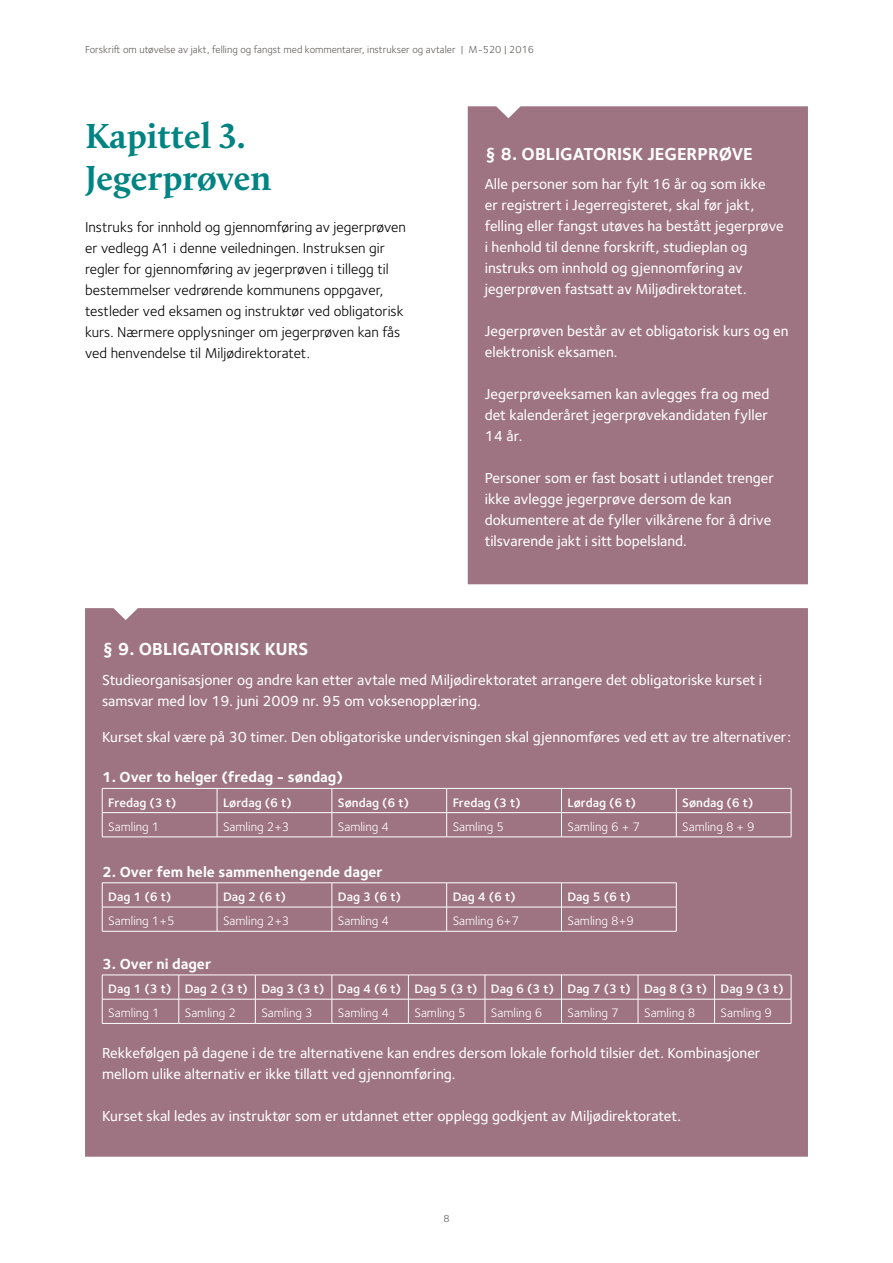
<style>
.page{position:relative;width:893px;height:1263px;background:#fff}
.page>*{position:absolute;margin:0;border:0;box-sizing:border-box;transform-origin:0 0}
.t1{font:700 36px/42px "Calluna";color:#008483}
.t2{font:700 18px "Foundry Sterling";color:#fff}
.t3{font:500 15px/21px "Foundry Sterling";color:#fff}
.t4{font:700 15px "Foundry Sterling";color:#fff}
.t5{font:14.85px/21px "Foundry Sterling";color:#000}
.t6{font:12.75px "Foundry Sterling";color:#fff}
.t7{font:600 12.75px "Foundry Sterling";color:#fff}
.t8{font:10.5px "Foundry Sterling";color:#605d5a}
</style>
<div class="page">
<div style="left:85px;top:608px;width:723px;height:549px;background:#9e7482"></div>
<hr style="left:102px;top:788px;width:115px;height:1px;background:#fff">
<hr style="left:217px;top:788px;width:115px;height:1px;background:#fff">
<hr style="left:332px;top:788px;width:115px;height:1px;background:#fff">
<hr style="left:447px;top:788px;width:114px;height:1px;background:#fff">
<hr style="left:561px;top:788px;width:115px;height:1px;background:#fff">
<hr style="left:676px;top:788px;width:115px;height:1px;background:#fff">
<hr style="left:102px;top:812px;width:115px;height:1px;background:#fff">
<svg style="left:102px;top:788px;width:1px;height:49px"></svg>
<hr style="left:217px;top:812px;width:115px;height:1px;background:#fff">
<svg style="left:217px;top:788px;width:1px;height:49px"></svg>
<hr style="left:332px;top:812px;width:115px;height:1px;background:#fff">
<svg style="left:332px;top:788px;width:1px;height:49px"></svg>
<hr style="left:447px;top:812px;width:114px;height:1px;background:#fff">
<svg style="left:446px;top:788px;width:1px;height:49px"></svg>
<hr style="left:561px;top:812px;width:115px;height:1px;background:#fff">
<svg style="left:561px;top:788px;width:1px;height:49px"></svg>
<hr style="left:676px;top:812px;width:115px;height:1px;background:#fff">
<svg style="left:676px;top:788px;width:1px;height:49px"></svg>
<svg style="left:791px;top:788px;width:1px;height:49px"></svg>
<hr style="left:102px;top:837px;width:115px;height:1px;background:#fff">
<hr style="left:217px;top:837px;width:115px;height:1px;background:#fff">
<hr style="left:332px;top:837px;width:115px;height:1px;background:#fff">
<hr style="left:447px;top:837px;width:114px;height:1px;background:#fff">
<hr style="left:561px;top:837px;width:115px;height:1px;background:#fff">
<hr style="left:676px;top:837px;width:115px;height:1px;background:#fff">
<hr style="left:102px;top:882px;width:115px;height:1px;background:#fff">
<hr style="left:217px;top:882px;width:115px;height:1px;background:#fff">
<hr style="left:332px;top:882px;width:115px;height:1px;background:#fff">
<hr style="left:447px;top:882px;width:114px;height:1px;background:#fff">
<hr style="left:561px;top:882px;width:115px;height:1px;background:#fff">
<hr style="left:102px;top:907px;width:115px;height:1px;background:#fff">
<svg style="left:102px;top:883px;width:1px;height:48px"></svg>
<hr style="left:217px;top:907px;width:115px;height:1px;background:#fff">
<svg style="left:217px;top:883px;width:1px;height:48px"></svg>
<hr style="left:332px;top:907px;width:115px;height:1px;background:#fff">
<svg style="left:332px;top:883px;width:1px;height:48px"></svg>
<hr style="left:447px;top:907px;width:114px;height:1px;background:#fff">
<svg style="left:446px;top:883px;width:1px;height:48px"></svg>
<hr style="left:561px;top:907px;width:115px;height:1px;background:#fff">
<svg style="left:561px;top:883px;width:1px;height:48px"></svg>
<svg style="left:676px;top:883px;width:1px;height:48px"></svg>
<hr style="left:102px;top:931px;width:115px;height:1px;background:#fff">
<hr style="left:217px;top:931px;width:115px;height:1px;background:#fff">
<hr style="left:332px;top:931px;width:115px;height:1px;background:#fff">
<hr style="left:447px;top:931px;width:114px;height:1px;background:#fff">
<hr style="left:561px;top:931px;width:115px;height:1px;background:#fff">
<div style="left:468px;top:106px;width:340px;height:478px;background:#9e7482"></div>
<hr style="left:102px;top:975px;width:77px;height:1px;background:#fff">
<hr style="left:179px;top:975px;width:76px;height:1px;background:#fff">
<hr style="left:255px;top:975px;width:77px;height:1px;background:#fff">
<hr style="left:332px;top:975px;width:76px;height:1px;background:#fff">
<hr style="left:408px;top:975px;width:77px;height:1px;background:#fff">
<hr style="left:485px;top:975px;width:76px;height:1px;background:#fff">
<hr style="left:561px;top:975px;width:77px;height:1px;background:#fff">
<hr style="left:638px;top:975px;width:77px;height:1px;background:#fff">
<hr style="left:715px;top:975px;width:76px;height:1px;background:#fff">
<hr style="left:102px;top:999px;width:77px;height:1px;background:#fff">
<svg style="left:102px;top:975px;width:1px;height:48px"></svg>
<hr style="left:179px;top:999px;width:76px;height:1px;background:#fff">
<svg style="left:179px;top:975px;width:1px;height:48px"></svg>
<hr style="left:255px;top:999px;width:77px;height:1px;background:#fff">
<svg style="left:255px;top:975px;width:1px;height:48px"></svg>
<hr style="left:332px;top:999px;width:76px;height:1px;background:#fff">
<svg style="left:332px;top:975px;width:1px;height:48px"></svg>
<hr style="left:408px;top:999px;width:77px;height:1px;background:#fff">
<svg style="left:408px;top:975px;width:1px;height:48px"></svg>
<hr style="left:485px;top:999px;width:76px;height:1px;background:#fff">
<svg style="left:485px;top:975px;width:1px;height:48px"></svg>
<hr style="left:561px;top:999px;width:77px;height:1px;background:#fff">
<svg style="left:561px;top:975px;width:1px;height:48px"></svg>
<hr style="left:638px;top:999px;width:77px;height:1px;background:#fff">
<svg style="left:638px;top:975px;width:1px;height:48px"></svg>
<hr style="left:715px;top:999px;width:76px;height:1px;background:#fff">
<svg style="left:714px;top:975px;width:1px;height:48px"></svg>
<svg style="left:791px;top:975px;width:1px;height:48px"></svg>
<hr style="left:102px;top:1023px;width:77px;height:1px;background:#fff">
<hr style="left:179px;top:1023px;width:76px;height:1px;background:#fff">
<hr style="left:255px;top:1023px;width:77px;height:1px;background:#fff">
<hr style="left:332px;top:1023px;width:76px;height:1px;background:#fff">
<hr style="left:408px;top:1023px;width:77px;height:1px;background:#fff">
<hr style="left:485px;top:1023px;width:76px;height:1px;background:#fff">
<hr style="left:561px;top:1023px;width:77px;height:1px;background:#fff">
<hr style="left:638px;top:1023px;width:77px;height:1px;background:#fff">
<hr style="left:715px;top:1023px;width:76px;height:1px;background:#fff">
<p class="t8" style="left:85px;top:43px;width:451px">Forskrift om utøvelse av jakt, felling og fangst med kommentarer, instrukser og avtaler | M-520 | 2016</p>
<h1 class="t1" style="left:85px;top:115px;width:188px">Kapittel 3.<br>Jegerprøven</h1>
<p class="t5" style="left:85px;top:217px;width:322px">Instruks for innhold og gjennomføring av jegerprøven er vedlegg A1 i denne veiledningen. Instruksen gir regler for gjennomføring av jegerprøven i tillegg til bestemmelser vedrørende kommunens oppgaver, testleder ved eksamen og instruktør ved obligatorisk kurs. Nærmere opplysninger om jegerprøven kan fås ved henvendelse til Miljødirektoratet.</p>
<p class="t2" style="left:485px;top:143px;width:270px">§ 8. OBLIGATORISK JEGERPRØVE</p>
<p class="t3" style="left:485px;top:174px;width:301px">Alle personer som har fylt 16 år og som ikke<br>er registrert i Jegerregisteret, skal før jakt, felling eller fangst utøves ha bestått jegerprøve i henhold til denne forskrift, studieplan og instruks om innhold og gjennomføring av jegerprøven fastsatt av Miljødirektoratet.</p>
<p class="t3" style="left:485px;top:321px;width:305px">Jegerprøven består av et obligatorisk kurs og en elektronisk eksamen.</p>
<p class="t3" style="left:485px;top:384px;width:286px;text-align:justify">Jegerprøveeksamen kan avlegges fra og med det kalenderåret jegerprøvekandidaten fyller 14 år.</p>
<p class="t3" style="left:485px;top:468px;width:291px">Personer som er fast bosatt i utlandet trenger ikke avlegge jegerprøve dersom de kan dokumentere at de fyller vilkårene for å drive tilsvarende jakt i sitt bopelsland.</p>
<p class="t2" style="left:102px;top:638px;width:208px">§ 9. OBLIGATORISK KURS</p>
<p class="t3" style="left:102px;top:669px;width:662px">Studieorganisasjoner og andre kan etter avtale med Miljødirektoratet arrangere det obligatoriske kurset i samsvar med lov 19. juni 2009 nr. 95 om voksenopplæring.</p>
<p class="t3" style="left:102px;top:726px;width:690px">Kurset skal være på 30 timer. Den obligatoriske undervisningen skal gjennomføres ved ett av tre alternativer:</p>
<p class="t4" style="left:102px;top:768px;width:243px">1. Over to helger (fredag - søndag)</p>
<p class="t7" style="left:108px;top:795px;width:70px">Fredag (3 t)</p>
<p class="t7" style="left:223px;top:795px;width:70px">Lørdag (6 t)</p>
<p class="t7" style="left:338px;top:795px;width:73px">Søndag (6 t)</p>
<p class="t7" style="left:453px;top:795px;width:70px">Fredag (3 t)</p>
<p class="t7" style="left:567px;top:795px;width:70px">Lørdag (6 t)</p>
<p class="t7" style="left:682px;top:795px;width:73px">Søndag (6 t)</p>
<p class="t6" style="left:108px;top:819px;width:53px">Samling 1</p>
<p class="t6" style="left:223px;top:819px;width:68px">Samling 2+3</p>
<p class="t6" style="left:338px;top:819px;width:53px">Samling 4</p>
<p class="t6" style="left:453px;top:819px;width:53px">Samling 5</p>
<p class="t6" style="left:567px;top:819px;width:74px">Samling 6 + 7</p>
<p class="t6" style="left:682px;top:819px;width:74px">Samling 8 + 9</p>
<p class="t4" style="left:102px;top:863px;width:282px">2. Over fem hele sammenhengende dager</p>
<p class="t7" style="left:108px;top:889px;width:65px">Dag 1 (6 t)</p>
<p class="t7" style="left:223px;top:889px;width:65px">Dag 2 (6 t)</p>
<p class="t7" style="left:338px;top:889px;width:65px">Dag 3 (6 t)</p>
<p class="t7" style="left:453px;top:889px;width:65px">Dag 4 (6 t)</p>
<p class="t7" style="left:567px;top:889px;width:65px">Dag 5 (6 t)</p>
<p class="t6" style="left:108px;top:914px;width:68px">Samling 1+5</p>
<p class="t6" style="left:223px;top:914px;width:68px">Samling 2+3</p>
<p class="t6" style="left:338px;top:914px;width:53px">Samling 4</p>
<p class="t6" style="left:453px;top:914px;width:68px">Samling 6+7</p>
<p class="t6" style="left:567px;top:914px;width:68px">Samling 8+9</p>
<p class="t4" style="left:102px;top:955px;width:110px">3. Over ni dager</p>
<p class="t7" style="left:108px;top:981px;width:677px">Dag 1 (3 t) Dag 2 (3 t) Dag 3 (3 t) Dag 4 (6 t) Dag 5 (3 t) Dag 6 (3 t) Dag 7 (3 t) Dag 8 (3 t) Dag 9 (3 t)</p>
<p class="t6" style="left:108px;top:1006px;width:53px">Samling 1</p>
<p class="t6" style="left:185px;top:1006px;width:53px">Samling 2</p>
<p class="t6" style="left:261px;top:1006px;width:53px">Samling 3</p>
<p class="t6" style="left:338px;top:1006px;width:53px">Samling 4</p>
<p class="t6" style="left:414px;top:1006px;width:53px">Samling 5</p>
<p class="t6" style="left:491px;top:1006px;width:53px">Samling 6</p>
<p class="t6" style="left:567px;top:1006px;width:53px">Samling 7</p>
<p class="t6" style="left:644px;top:1006px;width:53px">Samling 8</p>
<p class="t6" style="left:721px;top:1006px;width:53px">Samling 9</p>
<p class="t3" style="left:102px;top:1043px;width:660px">Rekkefølgen på dagene i de tre alternativene kan endres dersom lokale forhold tilsier det. Kombinasjoner mellom ulike alternativ er ikke tillatt ved gjennomføring.</p>
<p class="t3" style="left:102px;top:1106px;width:581px">Kurset skal ledes av instruktør som er utdannet etter opplegg godkjent av Miljødirektoratet.</p>
<p class="t8" style="left:443px;top:1212px;width:8px">8</p>
</div>
